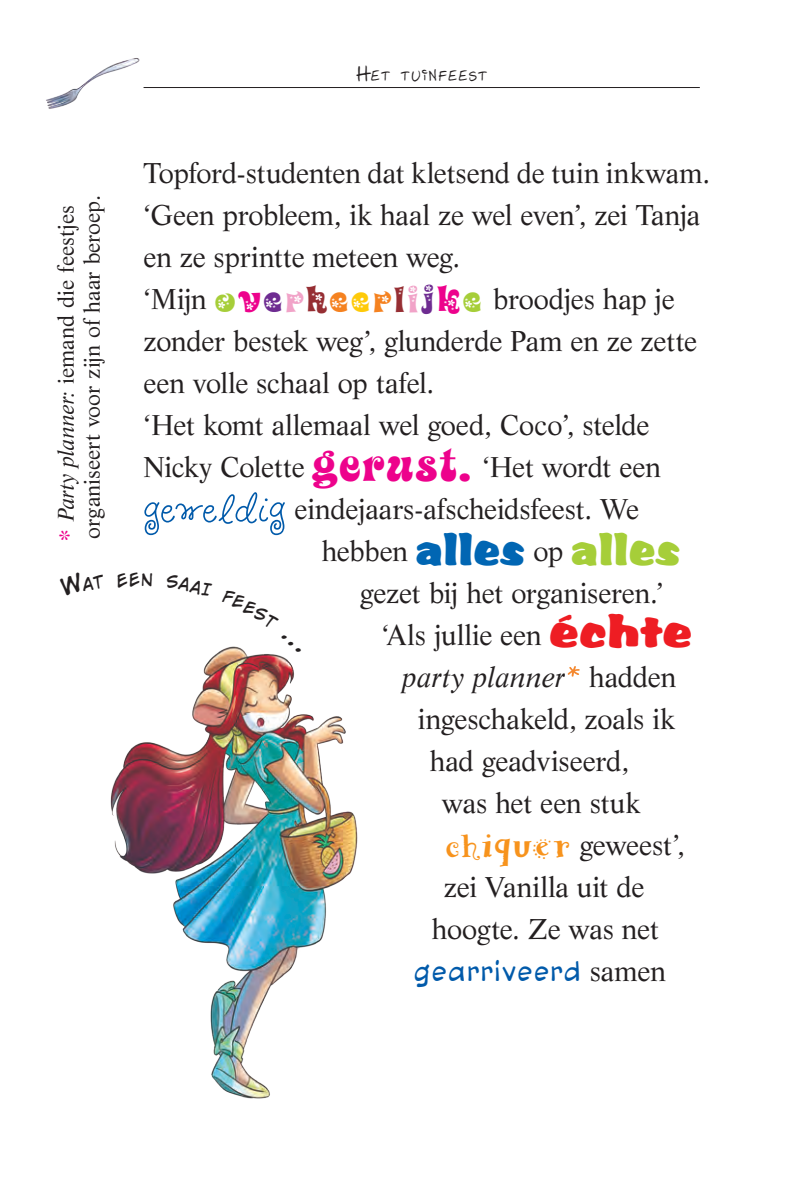
<style>
.page{position:relative;width:798px;height:1194px;background:#fff}
.page>*{position:absolute;margin:0;border:0;box-sizing:border-box;transform-origin:0 0}
.t1{font:75.6px "Hairspray Redhead";color:#f4882f;scale:1.11 1}
.t2{font:70px "Hairspray Redhead";letter-spacing:.01em;color:#015aaa}
.t3{font:28px/42px "Life LT Std";letter-spacing:-.01em;color:#231f20}
.t4{font:italic 28px "Life LT Std";letter-spacing:-.005em;color:#231f20}
.t5{font:26px "Blambot Pro Lite";letter-spacing:.055em;color:#015aaa;scale:.9 1}
.t6{font:22px/26px "Life BT";color:#231f20}
.t7{font:17.6px "JS Hilde";letter-spacing:.07em;color:#231f20}
.s1{font-size:28px;color:#ed028c}
.s2{font-style:italic}
.s3{font-size:25px}
.s4{font-family:"Novak Spring";font-size:34px;color:#a6ce39}
.s5{font-family:"Novak Spring";font-size:34px;color:#ed028c}
.s6{font-family:"Novak Spring";font-size:34px;color:#6e2c91}
.s7{font-family:"Novak Spring";font-size:34px;color:#f1a3c8}
.s8{font-family:"Novak Spring";font-size:34px;color:#962e33}
.s9{font-family:"Novak Spring";font-size:34px;color:#f58220}
.s10{font-family:"Novak Spring";font-size:34px;color:#feca0a}
.s11{font-family:"JS Olifant Belletje";font-weight:800;font-size:44px;color:#ed028c}
.s12{font-family:"Accent";font-size:40px;color:#0166b3}
.s13{font-family:"Accent";font-size:40px;color:#a6ce39}
.s14{font-family:"Accent";font-size:40px;color:#ee1d23}
.s15{font-family:"Remedy Double";font-size:38px;color:#f7931d}
.s16{font-family:"Life LT Std";font-size:28px;color:#231f20}
</style>
<div class="page">
<hr style="left:143px;top:87px;width:556px;height:1px;background:#231f20">
<img style="left:46px;top:58px;width:94px;height:51px">
<img style="left:110px;top:650px;width:248px;height:449px">
<svg style="left:222px;top:646px;width:79px;height:7px"></svg>
<p class="t6" style="left:52px;top:541px;width:347px;rotate:-90deg"><span class="s1">*</span> <span class="s2">Party planner:</span> iemand die feestjes organiseert voor zijn of haar beroep.</p>
<p class="t7" style="left:356px;top:64px;width:133px"><span class="s3">H</span>et tuinfeest</p>
<p class="t3" style="left:143px;top:152px;width:568px">Topford-studenten dat kletsend de tuin inkwam. ‘Geen probleem, ik haal ze wel even’, zei Tanja en ze sprintte meteen weg.<br>‘Mijn <span class="s4">o</span><span class="s5">v</span><span class="s6">e</span><span class="s7">r</span><span class="s8">h</span><span class="s9">e</span><span class="s10">e</span><span class="s9">r</span><span class="s8">l</span><span class="s7">i</span><span class="s6">j</span><span class="s5">k</span><span class="s4">e</span> broodjes hap je zonder bestek weg’, glunderde Pam en ze zette een volle schaal op tafel.<br>‘Het komt allemaal wel goed, Coco’, stelde Nicky Colette <span class="s11">gerust.</span> ‘Het wordt een</p>
<h2 class="t2" style="left:143px;top:471px;width:143px">geweldig</h2>
<p class="t3" style="left:294px;top:488px;width:346px">eindejaars-afscheidsfeest. We</p>
<p class="t3" style="left:321px;top:530px;width:359px">hebben <span class="s12">alles</span> op <span class="s13">alles</span></p>
<p class="t3" style="left:359px;top:572px;width:305px">gezet bij het organiseren.’</p>
<p class="t3" style="left:381px;top:614px;width:311px">‘Als jullie een <span class="s14">échte</span></p>
<p class="t4" style="left:401px;top:660px;width:164px">party planner</p>
<h1 class="t1" style="left:565px;top:645px;width:15px">*</h1>
<p class="t3" style="left:588px;top:656px;width:88px">hadden</p>
<p class="t3" style="left:417px;top:698px;width:259px">ingeschakeld, zoals ik</p>
<p class="t3" style="left:429px;top:740px;width:200px">had geadviseerd,</p>
<p class="t3" style="left:441px;top:782px;width:200px">was het een stuk</p>
<p class="t3" style="left:445px;top:824px;width:240px"><span class="s15">chiquer</span> geweest’,</p>
<p class="t3" style="left:443px;top:866px;width:202px">zei Vanilla uit de</p>
<p class="t3" style="left:431px;top:908px;width:228px">hoogte. Ze was net</p>
<p class="t5" style="left:413px;top:956px;width:281px">gearriveerd <span class="s16">samen</span></p>
</div>
